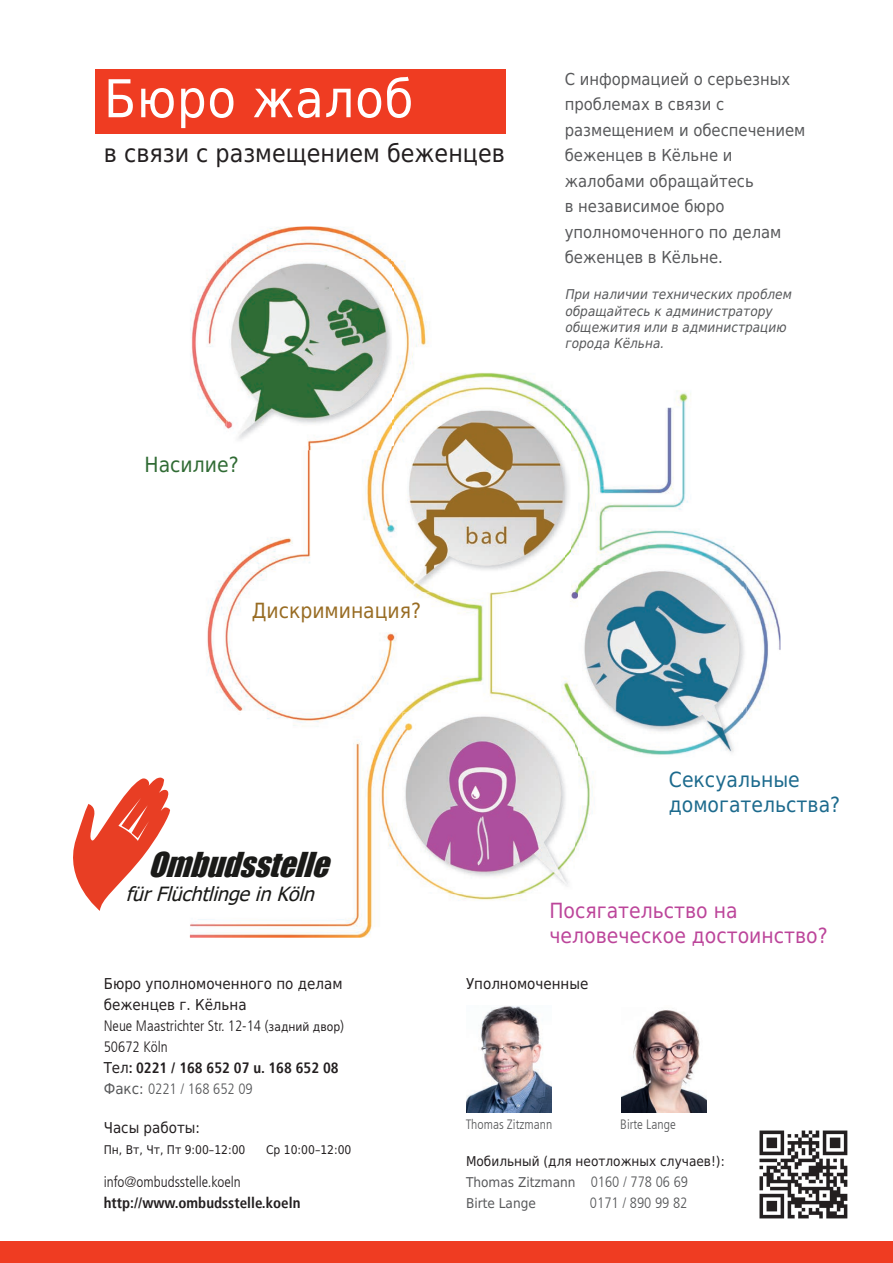
<style>
.page{position:relative;width:893px;height:1263px;background:#fff}
.page>*{position:absolute;margin:0;border:0;box-sizing:border-box;transform-origin:0 0}
.t1{font:52.2px "DejaVu Sans Condensed";letter-spacing:.01em;color:#fff}
.t2{font:italic 31.5px "Impact";color:#1a1a18}
.t3{font:24.75px "DejaVu Sans Condensed";color:#231f20}
.t4{font:21px/25px "DejaVu Sans Condensed";color:#bc459a}
.t5{font:21px/25px "DejaVu Sans Condensed";color:#1c6a8d}
.t6{font:21px "DejaVu Sans Condensed";color:#986c23}
.t7{font:21px "DejaVu Sans Condensed";color:#306b34}
.t8{font:italic 19.5px "Tahoma";color:#1a1a18}
.t9{font:16.5px/25.5px "DejaVu Sans Condensed";color:#57585a}
.t10{font:300 condensed 15px/21px "Frutiger LT";color:#231f20}
.t11{font:15px/21px "DejaVu Sans Condensed";color:#231f20}
.t12{font:700 condensed 15px "Frutiger LT";color:#231f20}
.t13{font:300 condensed 15px "Frutiger LT";color:#57585a}
.t14{font:italic 13.5px/16.2px "DejaVu Sans Condensed";color:#57585a}
.t15{font:13.5px/21px "DejaVu Sans Condensed";color:#231f20}
.t16{font:300 condensed 13.5px "Frutiger LT";color:#595a5c}
.t17{font:12px "DejaVu Sans Condensed";color:#231f20}
.s1{font-family:"DejaVu Sans Condensed";font-weight:400;font-stretch:normal;font-size:12px}
.s2{font-family:"DejaVu Sans Condensed";font-weight:400;font-stretch:normal}
.s3{font-weight:700}
.s4{font-family:"DejaVu Sans Condensed";font-weight:400;font-stretch:normal;color:#57585a}
.s5{color:#57585a}
.s6{font-family:"Frutiger LT";font-weight:300;font-stretch:condensed;font-size:15px;color:#57585a}
</style>
<div class="page">
<img style="left:190px;top:226px;width:590px;height:712px">
<img style="left:226px;top:259px;width:165px;height:191px">
<img style="left:583px;top:569px;width:163px;height:188px">
<img style="left:578px;top:565px;width:165px;height:191px">
<img style="left:583px;top:569px;width:160px;height:187px">
<img style="left:402px;top:712px;width:173px;height:182px">
<img style="left:404px;top:714px;width:169px;height:178px">
<img style="left:565px;top:408px;width:6px;height:184px">
<img style="left:406px;top:406px;width:159px;height:186px">
<svg style="left:73px;top:777px;width:98px;height:134px"></svg>
<img style="left:467px;top:1006px;width:85px;height:106px">
<img style="left:622px;top:1010px;width:85px;height:103px">
<div style="left:96px;top:69px;width:410px;height:64px;background:#ef3c22"></div>
<div style="left:0;top:1242px;width:893px;height:21px;background:#ef3c22"></div>
<img style="left:759px;top:1130px;width:89px;height:89px">
<h1 class="t1" style="left:104px;top:56px;width:311px">Бюро жалоб</h1>
<h3 class="t3" style="left:104px;top:133px;width:402px">в связи с размещением беженцев</h3>
<p class="t7" style="left:145px;top:447px;width:96px">Насилие?</p>
<p class="t6" style="left:252px;top:594px;width:171px">Дискриминация?</p>
<p class="t9" style="left:565px;top:66px;width:242px">С информацией о серьезных проблемах в связи с размещением и обеспечением беженцев в Кёльне и жалобами обращайтесь<br>в независимое бюро уполномоченного по делам беженцев в Кёльне.</p>
<p class="t14" style="left:565px;top:286px;width:232px">При наличии технических проблем обращайтесь к администратору общежития или в администрацию города Кёльна.</p>
<h2 class="t2" style="left:148px;top:840px;width:195px">Ombudsstelle</h2>
<p class="t8" style="left:126px;top:880px;width:197px">fürFlüchtlingeinKöln</p>
<p class="t5" style="left:669px;top:766px;width:173px">Сексуальные домогательства?</p>
<p class="t4" style="left:549px;top:898px;width:280px">Посягательство на человеческое достоинство?</p>
<p class="t11" style="left:104px;top:973px;width:240px">Бюро уполномоченного по делам беженцев г. Кёльна</p>
<p class="t10" style="left:104px;top:1015px;width:242px">Neue Maastrichter Str. 12-14 (<span class="s1">задний двор</span>)<br>50672 Köln<br><span class="s2">Тел</span><span class="s3">: 0221 / 168 652 07 u. 168 652 08<br></span><span class="s4">Факс:</span> <span class="s5">0221 / 168 652 09</span></p>
<p class="t11" style="left:104px;top:1117px;width:98px">Часы работы:</p>
<p class="t17" style="left:104px;top:1140px;width:143px">Пн, Вт, Чт, Пт 9:00–12:00</p>
<p class="t17" style="left:266px;top:1140px;width:87px">Ср 10:00–12:00</p>
<p class="t10" style="left:104px;top:1171px;width:138px">info@ombudsstelle.koeln</p>
<p class="t12" style="left:104px;top:1194px;width:198px">http://www.ombudsstelle.koeln</p>
<p class="t11" style="left:466px;top:973px;width:124px">Уполномоченные</p>
<p class="t16" style="left:466px;top:1117px;width:88px">Thomas Zitzmann</p>
<p class="t16" style="left:620px;top:1117px;width:57px">Birte Lange</p>
<p class="t15" style="left:466px;top:1150px;width:260px">Мобильный (для неотложных случаев!):<br><span class="s5">Thomas Zitzmann</span> <span class="s6">0160 / 778 06 69<br></span><span class="s5">Birte Lange</span></p>
<p class="t13" style="left:590px;top:1194px;width:99px">0171 / 890 99 82</p>
</div>
